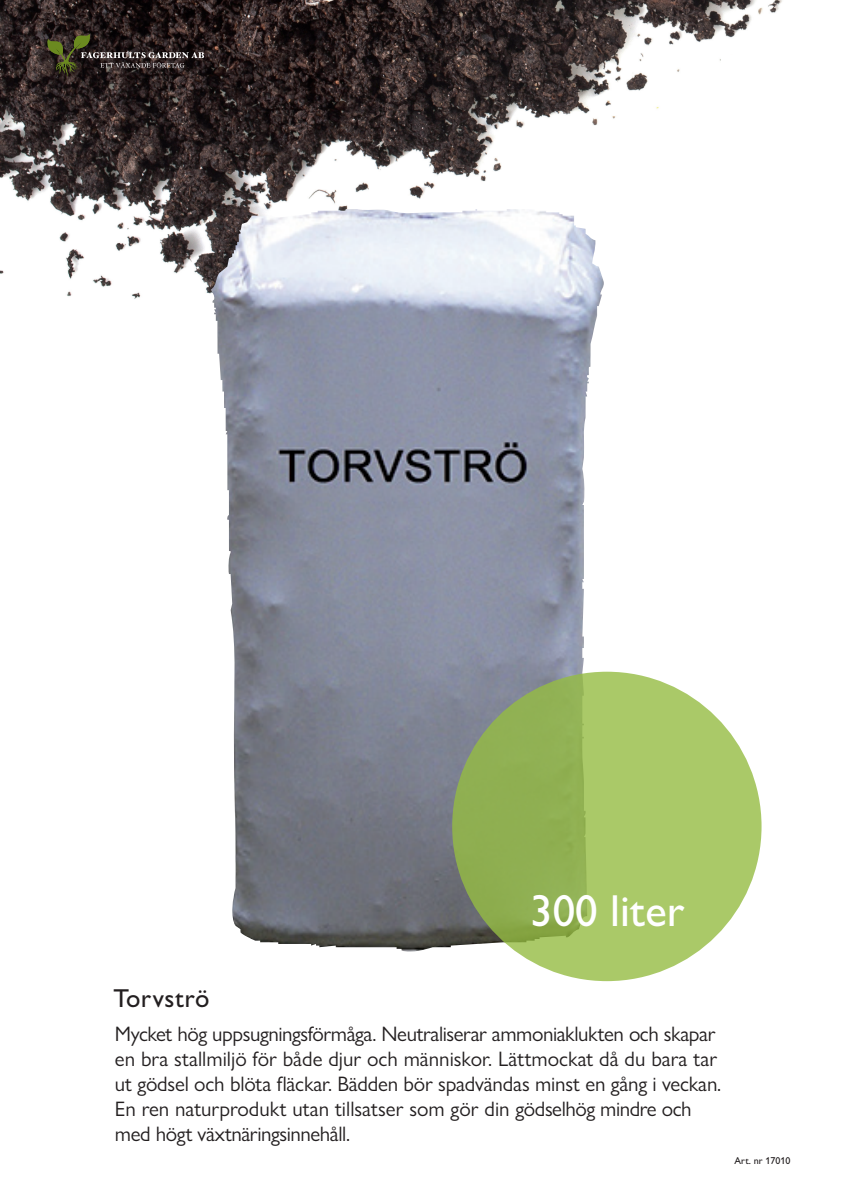
<style>
.page{position:relative;width:842px;height:1191px;background:#fff}
.page>*{position:absolute;margin:0;border:0;box-sizing:border-box;transform-origin:0 0}
.t1{font:500 45px "Gill Sans Nova";color:#fff}
.t2{font:500 26px "Gill Sans Nova";letter-spacing:.025em;color:#231f20}
.t3{font:21px/25px "Gill Sans Nova";letter-spacing:-.01em;color:#231f20}
.t4{font:500 10px "Gill Sans Nova";color:#231f20}
</style>
<div class="page">
<img style="left:1px;top:0;width:781px;height:299px">
<img style="left:211px;top:209px;width:394px;height:743px">
<svg style="left:48px;top:34px;width:156px;height:43px;background:#383129"></svg>
<svg style="left:452px;top:671px;width:309px;height:310px;background:#9fbf5f"></svg>
<h1 class="t1" style="left:530px;top:883px;width:156px">300 liter</h1>
<p class="t2" style="left:113px;top:982px;width:98px">Torvströ</p>
<p class="t3" style="left:115px;top:1021px;width:608px">Mycket hög uppsugningsförmåga. Neutraliserar ammoniaklukten och skapar en bra stallmiljö för både djur och människor. Lättmockat då du bara tar ut gödsel och blöta fläckar. Bädden bör spadvändas minst en gång i veckan.<br>En ren naturprodukt utan tillsatser som gör din gödselhög mindre och med högt växtnäringsinnehåll.</p>
<p class="t4" style="left:734px;top:1154px;width:58px">Art. nr 17010</p>
</div>
